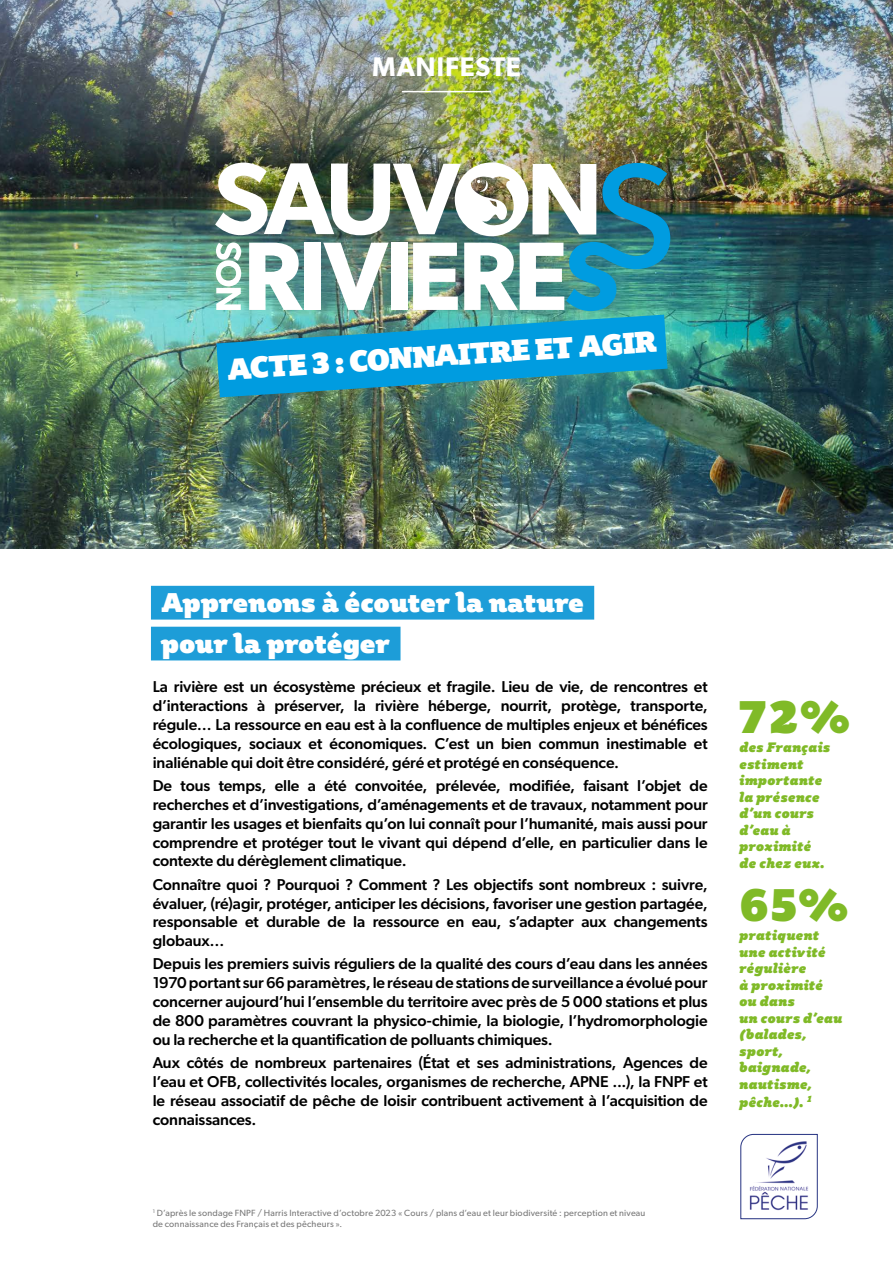
<style>
.page{position:relative;width:893px;height:1263px;background:#fff}
.page>*{position:absolute;margin:0;border:0;box-sizing:border-box;transform-origin:0 0}
.t1{font:45px "Plume Ad";color:#80ba27}
.t2{font:29.4px "Plume Ad";color:#fff}
.t3{font:600 27px "Gibson";letter-spacing:.025em;color:#fff}
.t4{font:26.7px/40.8px "Plume Ad";color:#fff}
.t5{font:500 15.75px/18.9px "Gibson";letter-spacing:-.005em;color:#000;text-align:justify}
.t6{font:italic 13.5px/16.5px "Plume Ad";letter-spacing:.015em;color:#80ba27}
.t7{font:9px/10.8px "Gibson";letter-spacing:.02em;color:#797979}
</style>
<div class="page">
<img style="left:0;top:234px;width:893px;height:315px">
<div style="left:151px;top:586px;width:443px;height:34px;background:#1d9dd8"></div>
<div style="left:151px;top:627px;width:249px;height:33px;background:#1d9dd8"></div>
<div style="left:2px;top:0;width:891px;height:253px;background:#000;opacity:.75"></div>
<img style="left:0;top:0;width:893px;height:234px">
<img style="left:215px;top:162px;width:455px;height:235px">
<hr style="left:402px;top:91px;width:89px;height:1px;background:#fff">
<svg style="left:740px;top:1134px;width:78px;height:85px"></svg>
<h3 class="t3" style="left:372px;top:50px;width:150px">MANIFESTE</h3>
<h2 class="t2" style="left:226px;top:351px;width:432px;rotate:-4deg">ACTE 3 : CONNAITRE ET AGIR</h2>
<h3 class="t4" style="left:161px;top:582px;width:425px">Apprenons à écouter la nature pour la protéger</h3>
<p class="t5" style="left:153px;top:677px;width:556px">La rivière est un écosystème précieux et fragile. Lieu de vie, de rencontres et d’interactions à préserver, la rivière héberge, nourrit, protège, transporte, régule… La ressource en eau est à la confluence de multiples enjeux et bénéfices écologiques, sociaux et économiques. C’est un bien commun inestimable et inaliénable qui doit être considéré, géré et protégé en conséquence.</p>
<p class="t5" style="left:153px;top:776px;width:556px">De tous temps, elle a été convoitée, prélevée, modifiée, faisant l’objet de recherches et d’investigations, d’aménagements et de travaux, notamment pour garantir les usages et bienfaits qu’on lui connaît pour l’humanité, mais aussi pour comprendre et protéger tout le vivant qui dépend d’elle, en particulier dans le contexte du dérèglement climatique.</p>
<p class="t5" style="left:153px;top:874px;width:556px">Connaître quoi ? Pourquoi ? Comment ? Les objectifs sont nombreux : suivre, évaluer, (ré)agir, protéger, anticiper les décisions, favoriser une gestion partagée, responsable et durable de la ressource en eau, s’adapter aux changements globaux…</p>
<p class="t5" style="left:153px;top:954px;width:556px">Depuis les premiers suivis réguliers de la qualité des cours d’eau dans les années 1970 portant sur 66 paramètres, le réseau de stations de surveillance a évolué pour concerner aujourd’hui l’ensemble du territoire avec près de 5 000 stations et plus de 800 paramètres couvrant la physico-chimie, la biologie, l’hydromorphologie ou la recherche et la quantification de polluants chimiques.</p>
<p class="t5" style="left:153px;top:1053px;width:556px">Aux côtés de nombreux partenaires (État et ses administrations, Agences de l’eau et OFB, collectivités locales, organismes de recherche, APNE ...), la FNPF et le réseau associatif de pêche de loisir contribuent activement à l’acquisition de connaissances.</p>
<h1 class="t1" style="left:740px;top:688px;width:112px">72%</h1>
<p class="t6" style="left:740px;top:739px;width:92px">des Français estiment importante la présence d’un cours d’eau à proximité de chez eux.</p>
<h1 class="t1" style="left:740px;top:876px;width:110px">65%</h1>
<p class="t6" style="left:740px;top:927px;width:104px">pratiquent une activité régulière<br>à proximité ou dans<br>un cours d’eau (balades, sport, baignade, nautisme,</p>
<p class="t6" style="left:740px;top:1094px;width:74px">pêche…). <sup>1</sup></p>
<p class="t7" style="left:153px;top:1207px;width:494px"><sup>1</sup> D’après le sondage FNPF / Harris Interactive d’octobre 2023 « Cours / plans d’eau et leur biodiversité : perception et niveau de connaissance des Français et des pêcheurs ».</p>
</div>
